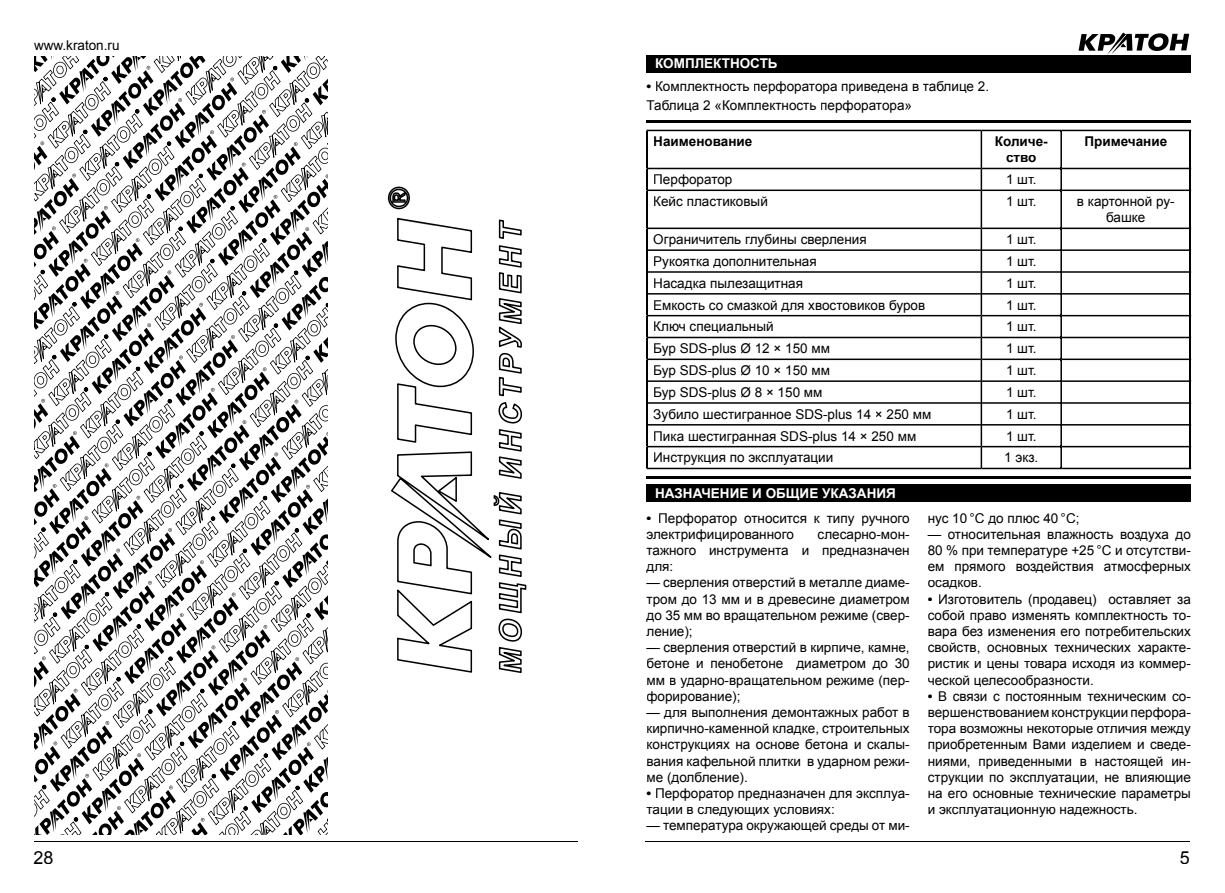
<style>
.page{position:relative;width:1225px;height:893px;background:#fff}
.page>*{position:absolute;margin:0;border:0;box-sizing:border-box;transform-origin:0 0}
.t1{font:18px "Arial";color:#000}
.t2{font:13.5px/16.2px "Arial";color:#000;text-align:justify}
.t3{font:700 13.5px "Arial";color:#fff}
.t4{font:700 13.5px/16.2px "Arial";color:#000;text-align:center}
.s1{font-weight:700}
</style>
<div class="page">
<hr style="left:645px;top:841px;width:544px;height:1px;background:#000">
<svg style="left:1078px;top:32px;width:111px;height:23px"></svg>
<hr style="left:34px;top:841px;width:544px;height:1px;background:#000">
<svg style="left:35px;top:56px;width:292px;height:778px"></svg>
<svg style="left:493px;top:220px;width:33px;height:453px"></svg>
<svg style="left:388px;top:187px;width:103px;height:486px"></svg>
<div style="left:646px;top:55px;width:545px;height:18px;background:#000"></div>
<hr style="left:646px;top:120px;width:545px;height:3px;background:#000">
<hr style="left:646px;top:476px;width:545px;height:3px;background:#000">
<div style="left:646px;top:485px;width:545px;height:17px;background:#000"></div>
<svg style="left:646px;top:130px;width:545px;height:339px"></svg>
<p class="t2" style="left:34px;top:37px;width:87px">www.kraton.ru</p>
<p class="t3" style="left:655px;top:55px;width:124px">КОМПЛЕКТНОСТЬ</p>
<p class="t2" style="left:646px;top:76px;width:344px;line-height:19.8px"><span class="s1">•</span> Комплектность перфоратора приведена в таблице 2.<br>Таблица 2 «Комплектность перфоратора»</p>
<p class="t4" style="left:653px;top:134px;width:101px">Наименование</p>
<p class="t4" style="left:995px;top:134px;width:54px">Количе&shy;ство</p>
<p class="t4" style="left:1084px;top:134px;width:84px">Примечание</p>
<p class="t2" style="left:653px;top:172px;width:81px">Перфоратор</p>
<p class="t2" style="left:1006px;top:172px;width:32px">1 шт.</p>
<p class="t2" style="left:653px;top:193px;width:116px">Кейс пластиковый</p>
<p class="t2" style="left:1006px;top:193px;width:32px">1 шт.</p>
<p class="t2" style="left:1077px;top:193px;width:99px;text-align:center">в картонной ру&shy;башке</p>
<p class="t2" style="left:653px;top:231px;width:215px">Ограничитель глубины сверления</p>
<p class="t2" style="left:1006px;top:231px;width:32px">1 шт.</p>
<p class="t2" style="left:653px;top:253px;width:165px">Рукоятка дополнительная</p>
<p class="t2" style="left:1006px;top:253px;width:32px">1 шт.</p>
<p class="t2" style="left:653px;top:275px;width:151px">Насадка пылезащитная</p>
<p class="t2" style="left:1006px;top:275px;width:32px">1 шт.</p>
<p class="t2" style="left:653px;top:297px;width:273px">Емкость со смазкой для хвостовиков буров</p>
<p class="t2" style="left:1006px;top:297px;width:32px">1 шт.</p>
<p class="t2" style="left:653px;top:319px;width:122px">Ключ специальный</p>
<p class="t2" style="left:1006px;top:319px;width:32px">1 шт.</p>
<p class="t2" style="left:653px;top:341px;width:178px">Бур SDS-plus Ø 12 × 150 мм</p>
<p class="t2" style="left:1006px;top:341px;width:32px">1 шт.</p>
<p class="t2" style="left:653px;top:362px;width:178px">Бур SDS-plus Ø 10 × 150 мм</p>
<p class="t2" style="left:1006px;top:362px;width:32px">1 шт.</p>
<p class="t2" style="left:653px;top:384px;width:171px">Бур SDS-plus Ø 8 × 150 мм</p>
<p class="t2" style="left:1006px;top:384px;width:32px">1 шт.</p>
<p class="t2" style="left:653px;top:406px;width:280px">Зубило шестигранное SDS-plus 14 × 250 мм</p>
<p class="t2" style="left:1006px;top:406px;width:32px">1 шт.</p>
<p class="t2" style="left:653px;top:428px;width:264px">Пика шестигранная SDS-plus 14 × 250 мм</p>
<p class="t2" style="left:1006px;top:428px;width:32px">1 шт.</p>
<p class="t2" style="left:653px;top:450px;width:182px">Инструкция по эксплуатации</p>
<p class="t2" style="left:1004px;top:450px;width:36px">1 экз.</p>
<p class="t3" style="left:655px;top:484px;width:242px">НАЗНАЧЕНИЕ И ОБЩИЕ УКАЗАНИЯ</p>
<p class="t2" style="left:646px;top:510px;width:265px"><span class="s1">•</span> Перфоратор относится к типу ручного электрифицированного</p>
<p class="t2" style="left:646px;top:526px;width:265px;text-indent:171px">слесарно-мон&shy;тажного инструмента и предназначен для:</p>
<p class="t2" style="left:646px;top:575px;width:265px">— сверления отверстий в металле диаме&shy;тром до 13 мм и в древесине диаметром до 35 мм во вращательном режиме (свер&shy;ление);</p>
<p class="t2" style="left:646px;top:640px;width:265px">— сверления отверстий в кирпиче, камне, бетоне и пенобетоне диаметром до 30 мм в ударно-вращательном режиме (пер&shy;форирование);</p>
<p class="t2" style="left:646px;top:704px;width:265px">— для выполнения демонтажных работ в кирпично-каменной кладке, строительных конструкциях на основе бетона и скалы&shy;вания кафельной плитки в ударном режи&shy;ме (долбление).</p>
<p class="t2" style="left:646px;top:785px;width:265px"><span class="s1">•</span> Перфоратор предназначен для эксплуа&shy;тации в следующих условиях:</p>
<p class="t2" style="left:646px;top:818px;width:265px">— температура окружающей среды от ми-</p>
<p class="t2" style="left:927px;top:510px;width:153px">нус 10 °С до плюс 40 °С;</p>
<p class="t2" style="left:927px;top:526px;width:265px">— относительная влажность воздуха до 80 % при температуре +25 °С и отсутстви&shy;ем прямого воздействия атмосферных осадков.</p>
<p class="t2" style="left:927px;top:591px;width:265px"><span class="s1">•</span> Изготовитель (продавец) оставляет за собой право изменять комплектность то&shy;вара без изменения его потребительских свойств, основных технических характе&shy;ристик и цены товара исходя из коммер&shy;ческой целесообразности.</p>
<p class="t2" style="left:927px;top:688px;width:265px"><span class="s1">•</span> В связи с постоянным техническим со&shy;вершенствованием конструкции перфора&shy;тора возможны некоторые отличия между приобретенным Вами изделием и сведе&shy;ниями, приведенными в настоящей ин&shy;струкции по эксплуатации, не влияющие на его основные технические параметры и эксплуатационную надежность.</p>
<h1 class="t1" style="left:33px;top:845px;width:22px">28</h1>
<h1 class="t1" style="left:1179px;top:846px;width:12px">5</h1>
</div>
